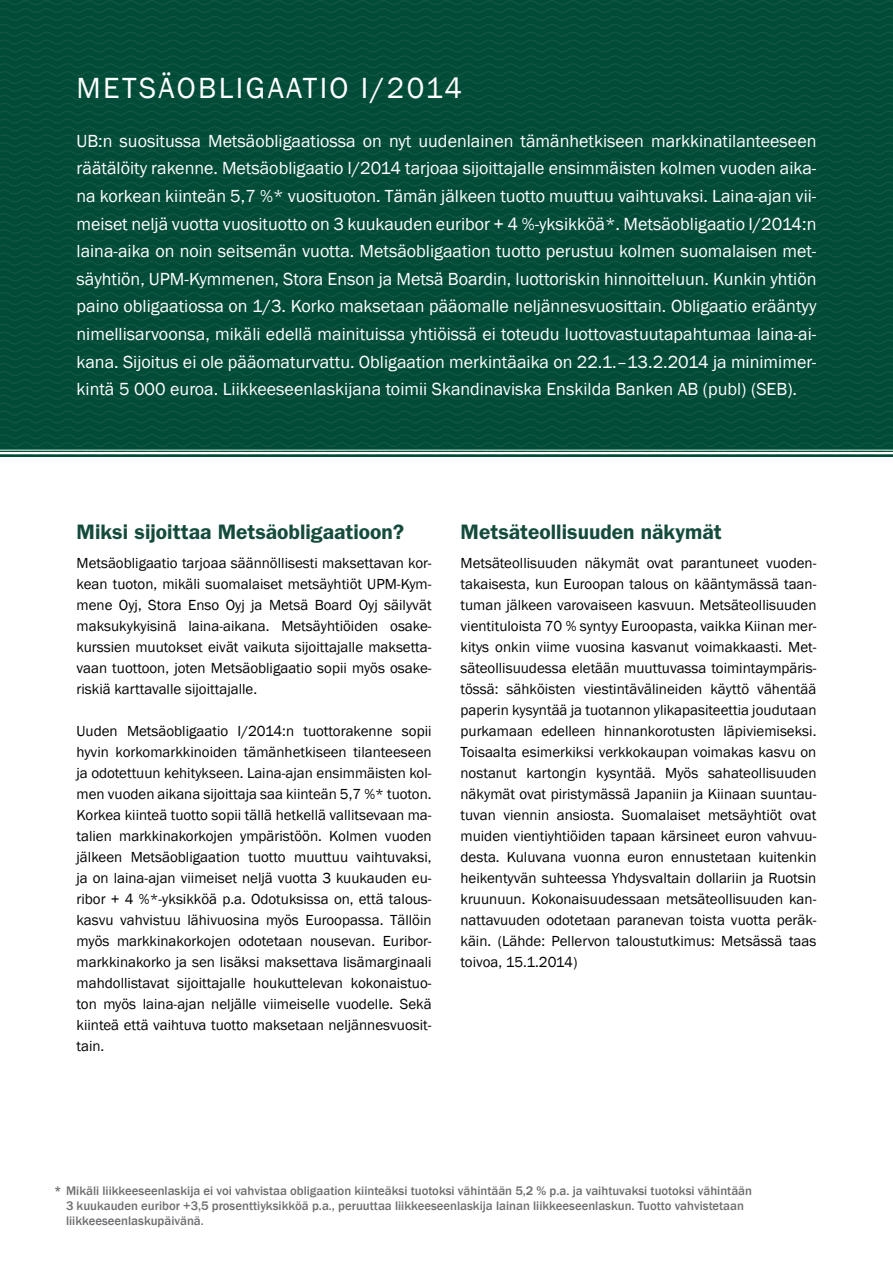
<style>
.page{position:relative;width:893px;height:1263px;background:#fff}
.page>*{position:absolute;margin:0;border:0;box-sizing:border-box;transform-origin:0 0}
.t1{font:30px "Franklin Gothic";letter-spacing:.08em;color:#fff}
.t2{font:600 21px "Franklin Gothic";color:#144b3d}
.t3{font:18px/27.6px "Franklin Gothic";color:#fff;text-align:justify}
.t4{font:15px/21px "Franklin Gothic";color:#000;text-align:justify}
.t5{font:500 12.75px/15px "Franklin Gothic";color:#6d6e71}
</style>
<div class="page">
<svg style="left:0;top:0;width:893px;height:457px;background:#034e3a"></svg>
<hr style="left:0;top:450px;width:893px;height:1px;background:#fff">
<hr style="left:0;top:452px;width:893px;height:2px;background:#fff">
<h1 class="t1" style="left:77px;top:69px;width:387px">METSÄOBLIGAATIO I/2014</h1>
<p class="t3" style="left:77px;top:127px;width:741px">UB:n suositussa Metsäobligaatiossa on nyt uudenlainen tämänhetkiseen markkinatilanteeseen räätälöity rakenne. Metsäobligaatio I/2014 tarjoaa sijoittajalle ensimmäisten kolmen vuoden aika&shy;na korkean kiinteän 5,7 %* vuosituoton. Tämän jälkeen tuotto muuttuu vaihtuvaksi. Laina-ajan vii&shy;meiset neljä vuotta vuosituotto on 3 kuukauden euribor + 4 %-yksikköä*. Metsäobligaatio I/2014:n laina-aika on noin seitsemän vuotta. Metsäobligaation tuotto perustuu kolmen suomalaisen met&shy;säyhtiön, UPM-Kymmenen, Stora Enson ja Metsä Boardin, luottoriskin hinnoitteluun. Kunkin yhtiön paino obligaatiossa on 1/3. Korko maksetaan pääomalle neljännesvuosittain. Obligaatio erääntyy nimellisarvoonsa, mikäli edellä mainituissa yhtiöissä ei toteudu luottovastuutapahtumaa laina-ai&shy;kana. Sijoitus ei ole pääomaturvattu. Obligaation merkintäaika on 22.1.–13.2.2014 ja minimimer&shy;kintä 5 000 euroa. Liikkeeseenlaskijana toimii Skandinaviska Enskilda Banken AB (publ) (SEB).</p>
<h2 class="t2" style="left:77px;top:519px;width:329px">Miksi sijoittaa Metsäobligaatioon?</h2>
<p class="t4" style="left:77px;top:553px;width:357px">Metsäobligaatio tarjoaa säännöllisesti maksettavan kor&shy;kean tuoton, mikäli suomalaiset metsäyhtiöt UPM-Kym&shy;mene Oyj, Stora Enso Oyj ja Metsä Board Oyj säilyvät maksukykyisinä laina-aikana. Metsäyhtiöiden osake&shy;kurssien muutokset eivät vaikuta sijoittajalle maksetta&shy;vaan tuottoon, joten Metsäobligaatio sopii myös osake&shy;riskiä karttavalle sijoittajalle.</p>
<p class="t4" style="left:77px;top:721px;width:357px">Uuden Metsäobligaatio I/2014:n tuottorakenne sopii hyvin korkomarkkinoiden tämänhetkiseen tilanteeseen ja odotettuun kehitykseen. Laina-ajan ensimmäisten kol&shy;men vuoden aikana sijoittaja saa kiinteän 5,7 %* tuoton.<br>Korkea kiinteä tuotto sopii tällä hetkellä vallitsevaan ma&shy;talien markkinakorkojen ympäristöön. Kolmen vuoden jälkeen Metsäobligaation tuotto muuttuu vaihtuvaksi, ja on laina-ajan viimeiset neljä vuotta 3 kuukauden eu&shy;ribor + 4 %*-yksikköä p.a. Odotuksissa on, että talous&shy;kasvu vahvistuu lähivuosina myös Euroopassa. Tällöin myös markkinakorkojen odotetaan nousevan. Euribor&shy;markkinakorko ja sen lisäksi maksettava lisämarginaali mahdollistavat sijoittajalle houkuttelevan kokonaistuo&shy;ton myös laina-ajan neljälle viimeiselle vuodelle. Sekä kiinteä että vaihtuva tuotto maksetaan neljännesvuosit&shy;tain.</p>
<h2 class="t2" style="left:460px;top:519px;width:263px">Metsäteollisuuden näkymät</h2>
<p class="t4" style="left:460px;top:553px;width:357px">Metsäteollisuuden näkymät ovat parantuneet vuoden&shy;takaisesta, kun Euroopan talous on kääntymässä taan&shy;tuman jälkeen varovaiseen kasvuun. Metsäteollisuuden vientituloista 70 % syntyy Euroopasta, vaikka Kiinan mer&shy;kitys onkin viime vuosina kasvanut voimakkaasti. Met&shy;säteollisuudessa eletään muuttuvassa toimintaympäris&shy;tössä: sähköisten viestintävälineiden käyttö vähentää paperin kysyntää ja tuotannon ylikapasiteettia joudutaan purkamaan edelleen hinnankorotusten läpiviemiseksi.<br>Toisaalta esimerkiksi verkkokaupan voimakas kasvu on nostanut kartongin kysyntää. Myös sahateollisuuden näkymät ovat piristymässä Japaniin ja Kiinaan suuntau&shy;tuvan viennin ansiosta. Suomalaiset metsäyhtiöt ovat muiden vientiyhtiöiden tapaan kärsineet euron vahvuu&shy;desta. Kuluvana vuonna euron ennustetaan kuitenkin heikentyvän suhteessa Yhdysvaltain dollariin ja Ruotsin kruunuun. Kokonaisuudessaan metsäteollisuuden kan&shy;nattavuuden odotetaan paranevan toista vuotta peräk&shy;käin. (Lähde: Pellervon taloustutkimus: Metsässä taas toivoa, 15.1.2014)</p>
<p class="t5" style="left:66px;top:1183px;width:688px;text-indent:-12px">* Mikäli liikkeeseenlaskija ei voi vahvistaa obligaation kiinteäksi tuotoksi vähintään 5,2 % p.a. ja vaihtuvaksi tuotoksi vähintään<br>3 kuukauden euribor +3,5 prosenttiyksikköä p.a., peruuttaa liikkeeseenlaskija lainan liikkeeseenlaskun. Tuotto vahvistetaan liikkeeseenlaskupäivänä.</p>
</div>
